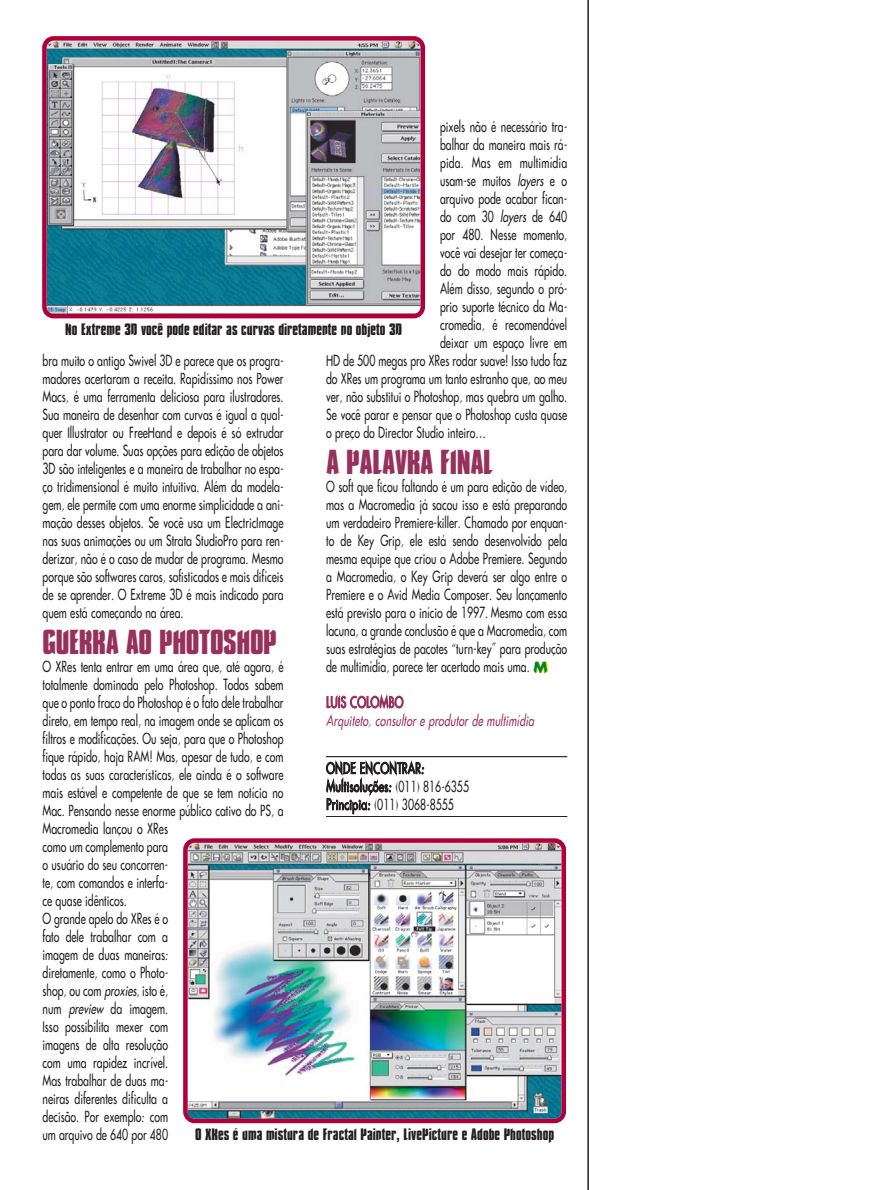
<style>
.page{position:relative;width:893px;height:1190px;background:#fff}
.page>*{position:absolute;margin:0;border:0;box-sizing:border-box;transform-origin:0 0}
.t1{font:700 31.5px "Compacta Vitima";letter-spacing:-.015em;color:#96315b}
.t2{font:15px/18px "Futura Vitima";color:#231f1f;text-align:justify;scale:.7 1}
.t3{font:700 15px "Compacta Vitima";color:#231f1f}
.t4{font:15px/18.1px "Futura Vitima";letter-spacing:.025em;color:#231f1f;scale:.7 1}
.t5{font:italic 15px "Futura Vitima";color:#96315b;scale:.7 1}
.t6{font:15px "Futura Vitima";letter-spacing:.025em;color:#96315b;scale:.7 1}
.s1{font-style:italic}
.s2{font-weight:700;color:#fff200}
</style>
<div class="page">
<hr style="left:326px;top:756px;width:241px;height:1px;background:#000">
<hr style="left:326px;top:816px;width:241px;height:1px;background:#231f1f">
<img style="left:47px;top:41px;width:373px;height:273px;border-radius:7px">
<div style="left:42px;top:36px;width:383px;height:282px;border:4px solid #af0039;border-radius:9px"></div>
<img style="left:188px;top:842px;width:373px;height:276px;border-radius:7px">
<div style="left:183px;top:838px;width:383px;height:285px;border:4px solid #af0039;border-radius:9px"></div>
<hr style="left:587px;top:0;width:2px;height:1190px;background:#231f1f">
<p class="t2" style="left:440px;top:118px;width:183px">pixels não é necessário tra-</p>
<p class="t2" style="left:440px;top:136px;width:183px">balhar da maneira mais rá-</p>
<p class="t2" style="left:440px;top:154px;width:183px">pida. Mas em multimídia</p>
<p class="t2" style="left:440px;top:172px;width:183px">usam-se muitos <span class="s1">layers</span> e o</p>
<p class="t2" style="left:440px;top:190px;width:183px">arquivo pode acabar fican-</p>
<p class="t2" style="left:440px;top:208px;width:183px">do com 30 <span class="s1">layers</span> de 640</p>
<p class="t2" style="left:440px;top:226px;width:183px">por 480. Nesse momento,</p>
<p class="t2" style="left:440px;top:244px;width:183px">você vai desejar ter começa-</p>
<p class="t2" style="left:440px;top:262px;width:183px">do do modo mais rápido.</p>
<p class="t2" style="left:440px;top:280px;width:183px">Além disso, segundo o pró-</p>
<p class="t2" style="left:440px;top:298px;width:183px">prio suporte técnico da Ma-</p>
<p class="t2" style="left:440px;top:316px;width:183px">cromedia, é recomendável</p>
<p class="t2" style="left:440px;top:334px;width:183px">deixar um espaço livre em</p>
<p class="t2" style="left:326px;top:352px;width:346px">HD de 500 megas pro XRes rodar suave! Isso tudo faz</p>
<p class="t2" style="left:326px;top:370px;width:346px">do XRes um programa um tanto estranho que, ao meu</p>
<p class="t2" style="left:326px;top:388px;width:346px">ver, não substitui o Photoshop, mas quebra um galho.</p>
<p class="t2" style="left:326px;top:406px;width:346px">Se você parar e pensar que o Photoshop custa quase</p>
<p class="t2" style="left:326px;top:424px;width:230px">o preço do Director Studio inteiro…</p>
<h1 class="t1" style="left:326px;top:448px;width:169px">A PALAVRA FINAL</h1>
<p class="t2" style="left:326px;top:478px;width:346px">O soft que ficou faltando é um para edição de vídeo, mas a Macromedia já sacou isso e está preparando um verdadeiro Premiere-killer. Chamado por enquan&shy;to de Key Grip, ele está sendo desenvolvido pela mesma equipe que criou o Adobe Premiere. Segundo a Macromedia, o Key Grip deverá ser algo entre o Premiere e o Avid Media Composer. Seu lançamento está previsto para o início de 1997. Mesmo com essa lacuna, a grande conclusão é que a Macromedia, com suas estratégias de pacotes “turn-key” para produção de multimídia, parece ter acertado mais uma. <span class="s2">M</span></p>
<p class="t6" style="left:326px;top:694px;width:112px">LUIS COLOMBO</p>
<p class="t5" style="left:326px;top:712px;width:302px">Arquiteto, consultor e produtor de multimídia</p>
<p class="t4" style="left:326px;top:759px;width:205px">ONDE ENCONTRAR:<br>Multisoluções: (011) 816-6355<br>Principia: (011) 3068-8555</p>
<p class="t3" style="left:65px;top:323px;width:338px">No Extreme 3D você pode editar as curvas diretamente no objeto 3D</p>
<p class="t2" style="left:42px;top:352px;width:346px">bra muito o antigo Swivel 3D e parece que os progra&shy;madores acertaram a receita. Rapidíssimo nos Power Macs, é uma ferramenta deliciosa para ilustradores.<br>Sua maneira de desenhar com curvas é igual a qual&shy;quer Illustrator ou FreeHand e depois é só extrudar para dar volume. Suas opções para edição de objetos 3D são inteligentes e a maneira de trabalhar no espa&shy;ço tridimensional é muito intuitiva. Além da modela&shy;gem, ele permite com uma enorme simplicidade a ani&shy;mação desses objetos. Se você usa um ElectricImage nas suas animações ou um Strata StudioPro para ren&shy;derizar, não é o caso de mudar de programa. Mesmo porque são softwares caros, sofisticados e mais difíceis de se aprender. O Extreme 3D é mais indicado para quem está começando na área.</p>
<h1 class="t1" style="left:42px;top:628px;width:236px">GUERRA AO PHOTOSHOP</h1>
<p class="t2" style="left:42px;top:658px;width:346px;text-align:left">O XRes tenta entrar em uma área que, até agora, é totalmente dominada pelo Photoshop. Todos sabem que o ponto fraco do Photoshop é o fato dele trabalhar direto, em tempo real, na imagem onde se aplicam os filtros e modificações. Ou seja, para que o Photoshop fique rápido, haja RAM! Mas, apesar de tudo, e com todas as suas características, ele ainda é o software mais estável e competente de que se tem notícia no Mac. Pensando nesse enorme público cativo do PS, a Macromedia lançou o XRes<br>como um complemento para<br>o usuário do seu concorren-<br>te, com comandos e interfa-<br>ce quase idênticos.<br>O grande apelo do XRes é o<br>fato dele trabalhar com a<br>imagem de duas maneiras:<br>diretamente, como o Photo-<br>shop, ou com <span class="s1">proxies</span>, isto é,<br>num <span class="s1">preview</span> da imagem.<br>Isso possibilita mexer com<br>imagens de alta resolução<br>com uma rapidez incrível.<br>Mas trabalhar de duas ma-<br>neiras diferentes dificulta a<br>decisão. Por exemplo: com<br>um arquivo de 640 por 480</p>
<p class="t3" style="left:195px;top:1127px;width:360px">O XRes é uma mistura de Fractal Painter, LivePicture e Adobe Photoshop</p>
</div>
